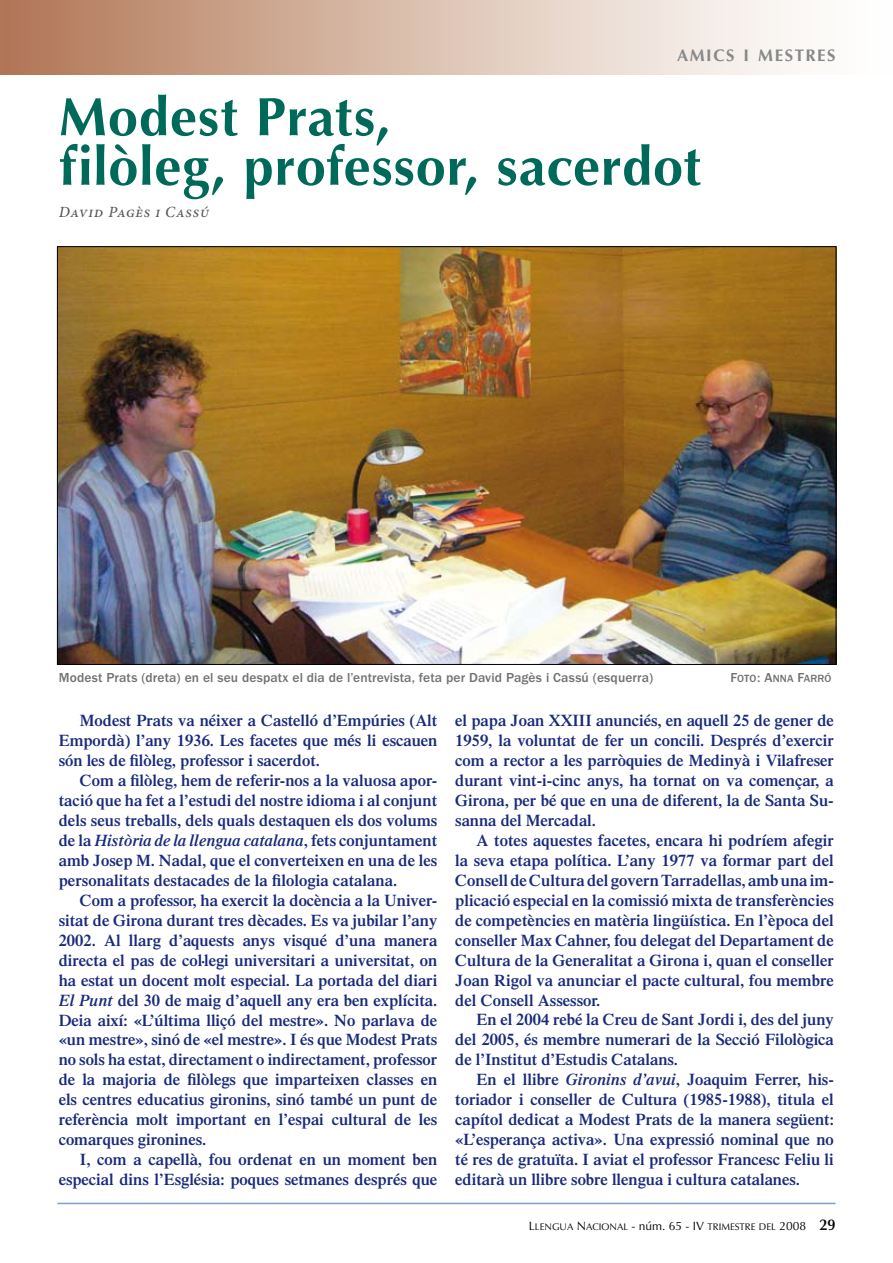
<style>
.page{position:relative;width:893px;height:1263px;background:#fff}
.page>*{position:absolute;margin:0;border:0;box-sizing:border-box;transform-origin:0 0}
.t1{font:700 54px/49.5px "Optima LT Std";letter-spacing:.01em;color:#006a5a}
.t2{font:16.8px "Optima LT Std Bold SC800";letter-spacing:.095em;color:#87888a}
.t3{font:600 16.5px/20px "Times";color:#182a7a;text-align:justify}
.t4{font:italic 500 15.6px "Minion Pro";letter-spacing:.05em;color:#58585a}
.t5{font:500 13.5px "Franklin Gothic";letter-spacing:.01em;color:#707173}
.t6{font:10.8px "Franklin Gothic Medium SC800";letter-spacing:.01em;color:#707173}
.t7{font:9.6px "Optima LT Std SC800";color:#000}
.s1{font-size:13.5px}
.s2{font-style:italic}
.s3{font-size:12px}
.s4{font-family:"Optima LT Std";font-size:12px}
.s5{font-family:"Optima LT Std";font-weight:600;font-size:15.6px}
</style>
<div class="page">
<div style="left:0;top:0;width:893px;height:74px;background:linear-gradient(to right,#b47a5a,#fff)"></div>
<hr style="left:57px;top:1203px;width:779px;height:1px;background:#7da1c7">
<div style="left:0;top:0;width:9px;height:74px;background:#b17557"></div>
<img style="left:59px;top:248px;width:775px;height:415px">
<p class="t2" style="left:677px;top:45px;width:160px">AMICS I MESTRES</p>
<h1 class="t1" style="left:59px;top:93px;width:644px">Modest Prats,<br>filòleg, professor, sacerdot</h1>
<p class="t4" style="left:59px;top:201px;width:151px">David Pagès i Cassú</p>
<p class="t5" style="left:59px;top:670px;width:596px">Modest Prats (dreta) en el seu despatx el dia de l’entrevista, feta per David Pagès i Cassú (esquerra)</p>
<p class="t6" style="left:730px;top:672px;width:103px"><span class="s1">F</span>OTO<span class="s1">: A</span>NNA <span class="s1">F</span>ARRÓ</p>
<p class="t3" style="left:59px;top:710px;width:380px;text-indent:21px">Modest Prats va néixer a Castelló d’Empúries (Alt Empordà) l’any 1936. Les facetes que més li escauen són les de filòleg, professor i sacerdot.</p>
<p class="t3" style="left:59px;top:770px;width:380px;text-indent:21px">Com a filòleg, hem de referir-nos a la valuosa apor - tació que ha fet a l’estudi del nostre idioma i al conjunt dels seus treballs, dels quals destaquen els dos volums de la <span class="s2">Història de la llengua catalana</span>, fets conjuntament amb Josep M. Nadal, que el converteixen en una de les personalitats destacades de la filologia catalana.</p>
<p class="t3" style="left:59px;top:890px;width:380px;text-indent:21px">Com a professor, ha exercit la docència a la Univer&shy;sitat de Girona durant tres dècades. Es va jubilar l’any 2002. Al llarg d’aquests anys visqué d’una manera directa el pas de col·legi universitari a universitat, on ha estat un docent molt especial. La portada del diari <span class="s2">El Punt</span> del 30 de maig d’aquell any era ben explícita.<br>Deia així: «L’última lliçó del mestre». No parlava de «un mestre», sinó de «el mestre». I és que Modest Prats no sols ha estat, directament o indirectament, professor de la majoria de filòlegs que imparteixen classes en els centres educatius gironins, sinó també un punt de referència molt important en l’espai cultural de les comarques gironines.</p>
<p class="t3" style="left:59px;top:1149px;width:380px;text-align:right">I, com a capellà, fou ordenat en un moment ben especial dins l’Església: poques setmanes després que</p>
<p class="t3" style="left:455px;top:710px;width:380px">el papa Joan XXIII anunciés, en aquell 25 de gener de 1959, la voluntat de fer un concili. Després d’exercir com a rector a les parròquies de Medinyà i Vilafreser durant vint-i-cinc anys, ha tornat on va començar, a Girona, per bé que en una de diferent, la de Santa Su&shy;sanna del Mercadal.</p>
<p class="t3" style="left:455px;top:830px;width:380px;text-indent:21px">A totes aquestes facetes, encara hi podríem afegir la seva etapa política. L’any 1977 va formar part del Consell de Cultura del govern Tarradellas, amb una im&shy;plicació especial en la comissió mixta de transferències de competències en matèria lingüística. En l’època del conseller Max Cahner, fou delegat del Departament de Cultura de la Generalitat a Girona i, quan el conseller Joan Rigol va anunciar el pacte cultural, fou membre del Consell Assessor.</p>
<p class="t3" style="left:455px;top:1009px;width:380px;text-indent:21px">En el 2004 rebé la Creu de Sant Jordi i, des del juny del 2005, és membre numerari de la Secció Filològica de l’Institut d’Estudis Catalans.</p>
<p class="t3" style="left:455px;top:1069px;width:380px;text-indent:21px">En el llibre <span class="s2">Gironins d’avui</span>, Joaquim Ferrer, his&shy;toriador i conseller de Cultura (1985-1988), titula el capítol dedicat a Modest Prats de la manera següent: «L’esperança activa». Una expressió nominal que no té res de gratuïta. I aviat el professor Francesc Feliu li editarà un llibre sobre llengua i cultura catalanes.</p>
<p class="t7" style="left:529px;top:1221px;width:308px"><span class="s3">L</span>LENGUA <span class="s3">N</span>ACIONAL <span class="s4">- núm. 65 -</span> <span class="s3">IV</span> TRIMESTRE DEL <span class="s3">2008</span> <span class="s5">29</span></p>
</div>
